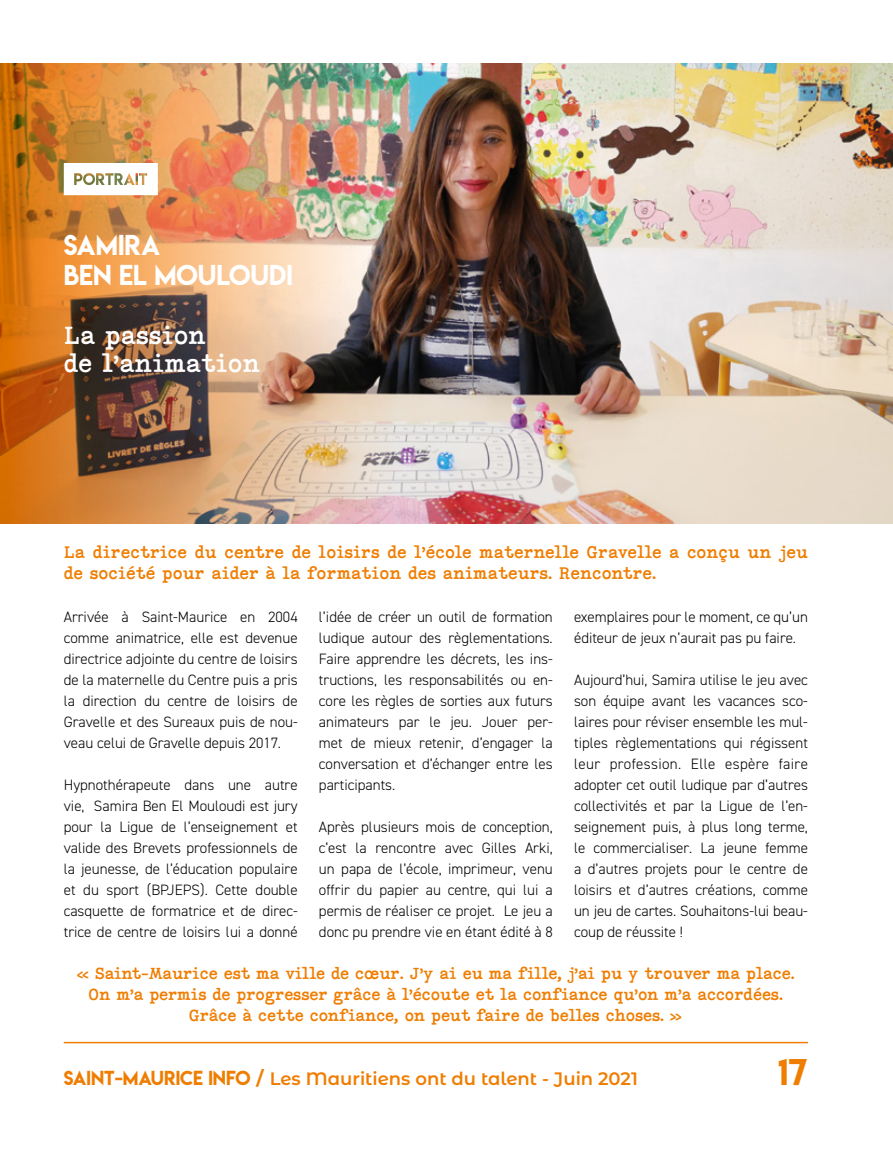
<style>
.page{position:relative;width:893px;height:1149px;background:#fff}
.page>*{position:absolute;margin:0;border:0;box-sizing:border-box;transform-origin:0 0}
.t1{font:33px "Lemon Milk";color:#ef7d00}
.t2{font:25.5px/28.5px "Coronette";color:#fff}
.t3{font:25.5px/30px "Lemon Milk";color:#fff}
.t4{font:600 18px "Montserrat Alternates";color:#ef7d00}
.t5{font:17.25px/21px "Coronette";color:#ef7d00}
.t6{font:16.5px/21px "Coronette";letter-spacing:-.01em;color:#ef7d00;text-align:center}
.t7{font:300 15px/21px "DIN2014";color:#000;text-align:justify}
.s1{font-family:"Lemon Milk";font-weight:400}
</style>
<div class="page">
<hr style="left:64px;top:1041px;width:744px;height:1px;background:#ef7d00">
<img style="left:436px;top:64px;width:457px;height:459px">
<img style="left:1px;top:64px;width:435px;height:459px">
<svg style="left:64px;top:163px;width:94px;height:32px"></svg>
<hr style="left:0;top:0;width:1px;height:1148px;background:#e18e05">
<h2 class="t3" style="left:64px;top:230px;width:231px">SAMIRA<br>BEN EL MOULOUDI</h2>
<h2 class="t2" style="left:64px;top:321px;width:198px">La passion<br>de l’animation</h2>
<p class="t5" style="left:64px;top:542px;width:746px">La directrice du centre de loisirs de l’école maternelle Gravelle a conçu un jeu de société pour aider à la formation des animateurs. Rencontre.</p>
<p class="t7" style="left:64px;top:605px;width:235px">Arrivée à Saint-Maurice en 2004 comme animatrice, elle est devenue directrice adjointe du centre de loisirs de la maternelle du Centre puis a pris la direction du centre de loisirs de Gravelle et des Sureaux puis de nou&shy;veau celui de Gravelle depuis 2017.</p>
<p class="t7" style="left:64px;top:773px;width:235px">Hypnothérapeute dans une autre vie, Samira Ben El Mouloudi est jury pour la Ligue de l’enseignement et valide des Brevets professionnels de la jeunesse, de l’éducation populaire et du sport (BPJEPS). Cette double casquette de formatrice et de direc&shy;trice de centre de loisirs lui a donné</p>
<p class="t7" style="left:319px;top:605px;width:235px">l’idée de créer un outil de formation ludique autour des règlementations.<br>Faire apprendre les décrets, les ins&shy;tructions, les responsabilités ou en&shy;core les règles de sorties aux futurs animateurs par le jeu. Jouer per&shy;met de mieux retenir, d’engager la conversation et d’échanger entre les participants.</p>
<p class="t7" style="left:319px;top:815px;width:235px">Après plusieurs mois de conception, c’est la rencontre avec Gilles Arki, un papa de l’école, imprimeur, venu offrir du papier au centre, qui lui a permis de réaliser ce projet. Le jeu a donc pu prendre vie en étant édité à 8</p>
<p class="t7" style="left:574px;top:605px;width:235px">exemplaires pour le moment, ce qu’un éditeur de jeux n’aurait pas pu faire.</p>
<p class="t7" style="left:574px;top:668px;width:235px">Aujourd’hui, Samira utilise le jeu avec son équipe avant les vacances sco&shy;laires pour réviser ensemble les mul&shy;tiples règlementations qui régissent leur profession. Elle espère faire adopter cet outil ludique par d’autres collectivités et par la Ligue de l’en&shy;seignement puis, à plus long terme, le commercialiser. La jeune femme a d’autres projets pour le centre de loisirs et d’autres créations, comme un jeu de cartes. Souhaitons-lui beau&shy;coup de réussite !</p>
<p class="t6" style="left:77px;top:962px;width:719px">« Saint-Maurice est ma ville de cœur. J’y ai eu ma fille, j’ai pu y trouver ma place.<br>On m’a permis de progresser grâce à l’écoute et la confiance qu’on m’a accordées.<br>Grâce à cette confiance, on peut faire de belles choses. »</p>
<p class="t4" style="left:64px;top:1065px;width:576px"><span class="s1">SAINT-MAURICE INFO /</span> Les Mauritiens ont du talent - Juin 2021</p>
<h1 class="t1" style="left:778px;top:1048px;width:31px">17</h1>
</div>
